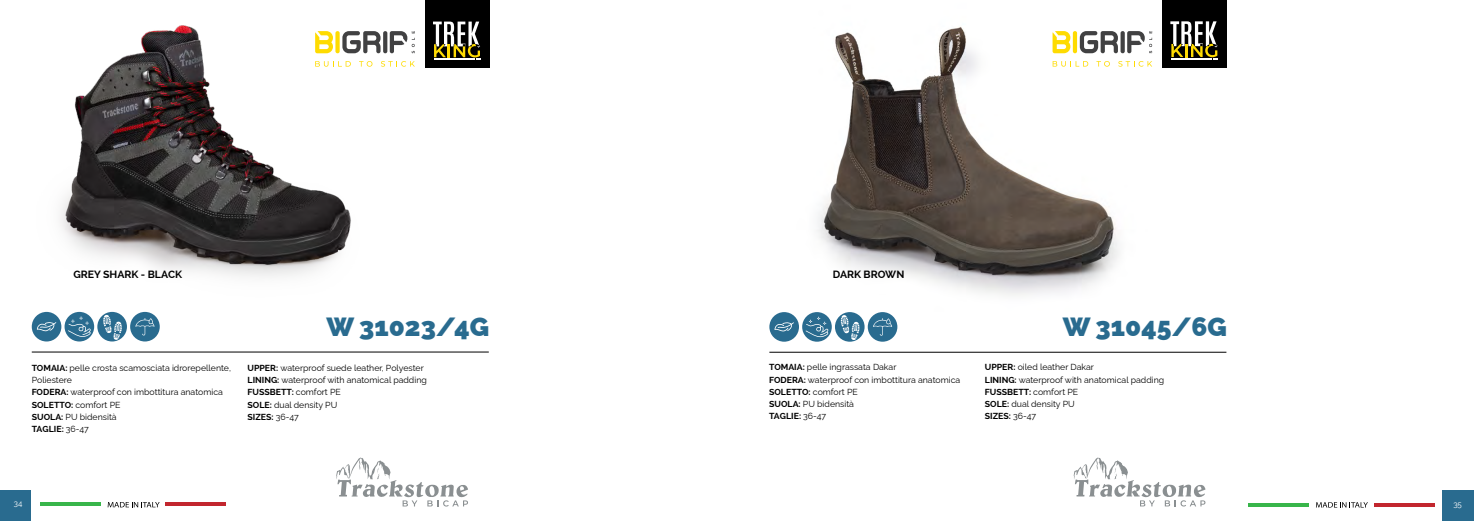
<style>
.page{position:relative;width:1474px;height:521px;background:#fff}
.page>*{position:absolute;margin:0;border:0;box-sizing:border-box;transform-origin:0 0}
.t1{font:900 26.25px "Raleway";color:#296b8f}
.t2{font:700 10.5px "Raleway";color:#000}
.t3{font:8.75px/12.2px "Raleway";color:#000}
.t4{font:7.88px "Raleway";color:#fff}
.s1{font-weight:700}
</style>
<div class="page">
<img style="left:45px;top:25px;width:370px;height:287px">
<div style="left:0;top:491px;width:31px;height:30px;background:#296b8f"></div>
<hr style="left:32px;top:352px;width:457px;height:1px;background:#000">
<svg style="left:315px;top:61px;width:36px;height:6px"></svg>
<svg style="left:359px;top:61px;width:13px;height:6px"></svg>
<svg style="left:381px;top:61px;width:34px;height:6px"></svg>
<svg style="left:315px;top:31px;width:100px;height:22px"></svg>
<svg style="left:32px;top:312px;width:128px;height:29px"></svg>
<svg style="left:108px;top:502px;width:52px;height:5px"></svg>
<hr style="left:40px;top:503px;width:61px;height:3px;background:#38b54a">
<hr style="left:165px;top:503px;width:61px;height:3px;background:#c2262e">
<svg style="left:336px;top:457px;width:132px;height:49px"></svg>
<div style="left:425px;top:0;width:64px;height:68px;background:#000"></div>
<svg style="left:433px;top:22px;width:47px;height:38px"></svg>
<div style="left:1442px;top:491px;width:31px;height:30px;background:#296b8f"></div>
<img style="left:817px;top:26px;width:336px;height:270px">
<hr style="left:769px;top:352px;width:457px;height:1px;background:#000">
<svg style="left:769px;top:312px;width:128px;height:30px"></svg>
<svg style="left:1316px;top:502px;width:51px;height:5px"></svg>
<hr style="left:1248px;top:503px;width:61px;height:3px;background:#38b54a">
<hr style="left:1373px;top:503px;width:61px;height:3px;background:#c2262e">
<svg style="left:1052px;top:61px;width:36px;height:6px"></svg>
<svg style="left:1096px;top:61px;width:13px;height:6px"></svg>
<svg style="left:1118px;top:61px;width:34px;height:6px"></svg>
<svg style="left:1052px;top:31px;width:100px;height:22px"></svg>
<svg style="left:1073px;top:457px;width:132px;height:49px"></svg>
<div style="left:1162px;top:0;width:64px;height:68px;background:#000"></div>
<svg style="left:1170px;top:21px;width:47px;height:39px"></svg>
<p class="t2" style="left:73px;top:268px;width:110px">GREY SHARK - BLACK</p>
<p class="t3" style="left:32px;top:361px;width:201px"><span class="s1">TOMAIA:</span> pelle crosta scamosciata idrorepellente,<br>Poliestere<br><span class="s1">FODERA:</span> waterproof con imbottitura anatomica<br><span class="s1">SOLETTO:</span> comfort PE<br><span class="s1">SUOLA:</span> PU bidensità<br><span class="s1">TAGLIE:</span> 36-47</p>
<h1 class="t1" style="left:326px;top:305px;width:164px">W 31023/4G</h1>
<p class="t3" style="left:247px;top:361px;width:181px"><span class="s1">UPPER:</span> waterproof suede leather, Polyester<br><span class="s1">LINING:</span> waterproof with anatomical padding<br><span class="s1">FUSSBETT:</span> comfort PE<br><span class="s1">SOLE:</span> dual density PU<br><span class="s1">SIZES:</span> 36-47</p>
<p class="t4" style="left:14px;top:497px;width:10px">34</p>
<p class="t2" style="left:832px;top:269px;width:73px">DARK BROWN</p>
<h1 class="t1" style="left:1062px;top:306px;width:165px">W 31045/6G</h1>
<p class="t3" style="left:769px;top:360px;width:193px"><span class="s1">TOMAIA:</span> pelle ingrassata Dakar<br><span class="s1">FODERA:</span> waterproof con imbottitura anatomica<br><span class="s1">SOLETTO:</span> comfort PE<br><span class="s1">SUOLA:</span> PU bidensità<br><span class="s1">TAGLIE:</span> 36-47</p>
<p class="t3" style="left:984px;top:360px;width:181px"><span class="s1">UPPER:</span> oiled leather Dakar<br><span class="s1">LINING:</span> waterproof with anatomical padding<br><span class="s1">FUSSBETT:</span> comfort PE<br><span class="s1">SOLE:</span> dual density PU<br><span class="s1">SIZES:</span> 36-47</p>
<p class="t4" style="left:1453px;top:497px;width:10px">35</p>
</div>
